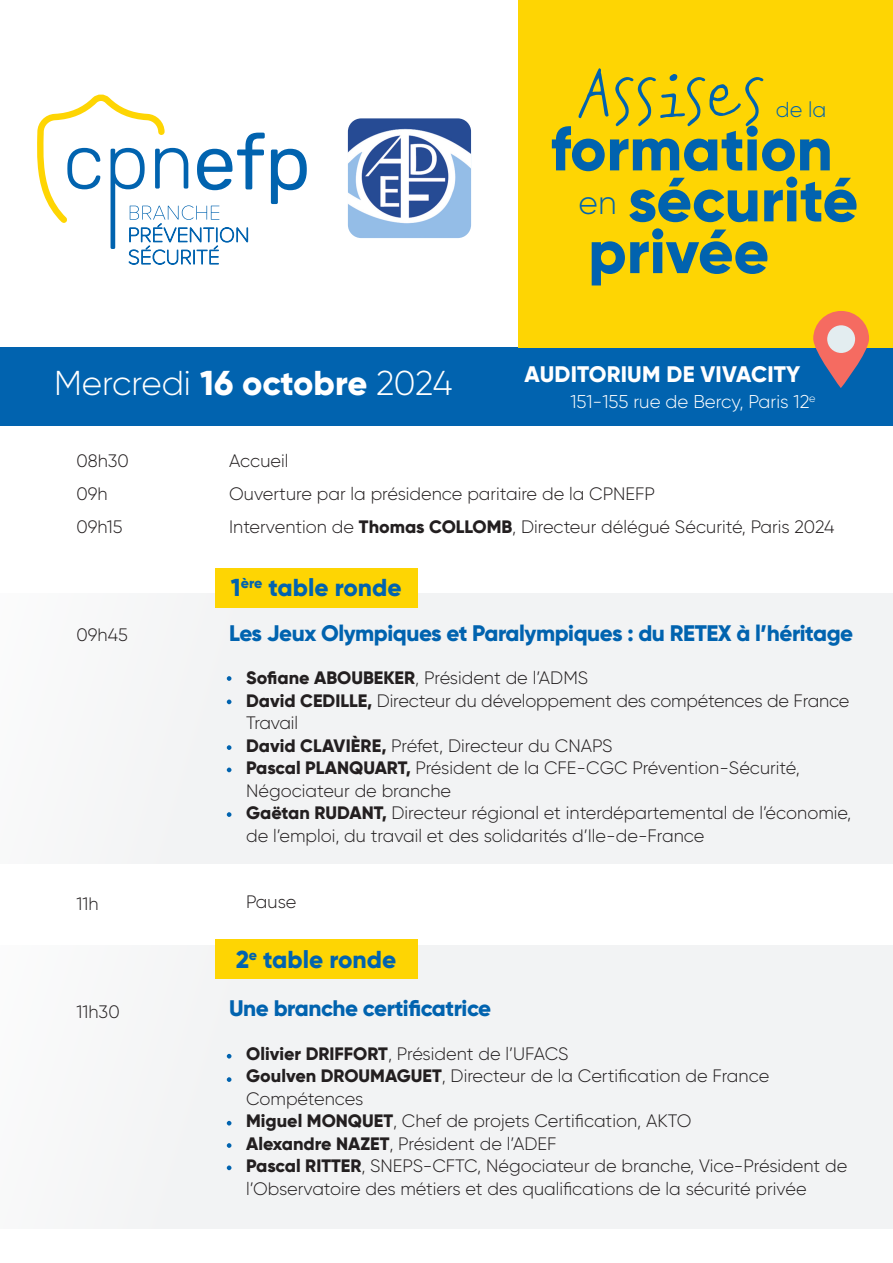
<style>
.page{position:relative;width:893px;height:1263px;background:#fff}
.page>*{position:absolute;margin:0;border:0;box-sizing:border-box;transform-origin:0 0}
.t1{font:73.65px "Good Kitty";color:#0163af}
.t2{font:800 61.8px "Gilroy";color:#0163af}
.t3{font:300 34.5px "Gilroy";letter-spacing:-.005em;color:#fff}
.t4{font:300 33px "Gilroy";color:#0163af}
.t5{font:800 24.45px "Gilroy";color:#0163af}
.t6{font:800 22.5px "Gilroy";letter-spacing:-.02em;color:#0163af}
.t7{font:800 22.5px "Gilroy";letter-spacing:.01em;color:#fff}
.t8{font:300 21.6px "Gilroy";color:#0163af}
.t9{font:300 18.6px "Gilroy";color:#fff}
.t10{font:300 18px/22.5px "Gilroy";color:#231f20}
.s1{font-weight:800}
</style>
<div class="page">
<div style="left:0;top:945px;width:893px;height:283px;background:#f2f3f4"></div>
<div style="left:0;top:348px;width:893px;height:78px;background:#0163af"></div>
<div style="left:519px;top:0;width:374px;height:348px;background:#fed503"></div>
<div style="left:0;top:593px;width:893px;height:271px;background:#f2f3f4"></div>
<svg style="left:227px;top:676px;width:4px;height:5px"></svg>
<svg style="left:227px;top:699px;width:4px;height:5px"></svg>
<svg style="left:227px;top:745px;width:4px;height:5px"></svg>
<svg style="left:227px;top:767px;width:4px;height:5px"></svg>
<svg style="left:227px;top:812px;width:4px;height:5px"></svg>
<div style="left:215px;top:568px;width:202px;height:40px;background:#fed503"></div>
<svg style="left:813px;top:311px;width:56px;height:77px;fill:#f56b61"></svg>
<svg style="left:827px;top:325px;width:28px;height:28px"></svg>
<svg style="left:37px;top:94px;width:270px;height:170px"></svg>
<img style="left:348px;top:118px;width:123px;height:120px">
<div style="left:215px;top:939px;width:202px;height:40px;background:#fed503"></div>
<svg style="left:227px;top:1054px;width:4px;height:4px"></svg>
<svg style="left:227px;top:1077px;width:4px;height:5px"></svg>
<svg style="left:227px;top:1143px;width:4px;height:5px"></svg>
<svg style="left:227px;top:1165px;width:4px;height:5px"></svg>
<svg style="left:227px;top:1121px;width:4px;height:4px"></svg>
<p class="t3" style="left:54px;top:362px;width:400px">Mercredi <span class="s1">16 octobre</span> 2024</p>
<p class="t1" style="left:578px;top:40px;width:191px">ASSISES</p>
<p class="t8" style="left:776px;top:96px;width:52px">de la</p>
<p class="t2" style="left:551px;top:110px;width:284px">formation</p>
<p class="t4" style="left:578px;top:182px;width:40px">en</p>
<p class="t2" style="left:628px;top:161px;width:232px">sécurité</p>
<p class="t2" style="left:588px;top:213px;width:183px">privée</p>
<p class="t7" style="left:525px;top:360px;width:277px">AUDITORIUM DE VIVACITY</p>
<p class="t9" style="left:570px;top:390px;width:247px">151-155 rue de Bercy, Paris 12<sup>e</sup></p>
<p class="t10" style="left:77px;top:450px;width:54px">08h30</p>
<p class="t10" style="left:77px;top:483px;width:33px">09h</p>
<p class="t10" style="left:77px;top:516px;width:48px">09h15</p>
<p class="t10" style="left:229px;top:449px;width:61px">Accueil</p>
<p class="t10" style="left:229px;top:482px;width:427px">Ouverture par la présidence paritaire de la CPNEFP</p>
<p class="t10" style="left:229px;top:515px;width:607px">Intervention de <span class="s1">Thomas COLLOMB</span>, Directeur délégué Sécurité, Paris 2024</p>
<p class="t5" style="left:231px;top:572px;width:172px">1<sup>ère</sup> table ronde</p>
<p class="t10" style="left:77px;top:624px;width:53px">09h45</p>
<p class="t6" style="left:229px;top:619px;width:626px">Les Jeux Olympiques et Paralympiques : du RETEX à l’héritage</p>
<p class="t10" style="left:246px;top:667px;width:343px"><span class="s1">Sofiane ABOUBEKER</span>, Président de l’ADMS</p>
<p class="t10" style="left:246px;top:689px;width:605px"><span class="s1">David CEDILLE,</span> Directeur du développement des compétences de France<br>Travail</p>
<p class="t10" style="left:246px;top:734px;width:368px"><span class="s1">David CLAVIÈRE,</span> Préfet, Directeur du CNAPS</p>
<p class="t10" style="left:246px;top:757px;width:555px"><span class="s1">Pascal PLANQUART,</span> Président de la CFE-CGC Prévention-Sécurité,<br>Négociateur de branche</p>
<p class="t10" style="left:246px;top:802px;width:607px"><span class="s1">Gaëtan RUDANT,</span> Directeur régional et interdépartemental de l’économie, de l’emploi, du travail et des solidarités d’Ile-de-France</p>
<p class="t10" style="left:77px;top:892px;width:24px">11h</p>
<p class="t10" style="left:246px;top:890px;width:52px">Pause</p>
<p class="t5" style="left:236px;top:944px;width:162px">2<sup>e</sup> table ronde</p>
<p class="t10" style="left:77px;top:1000px;width:45px">11h30</p>
<p class="t6" style="left:229px;top:994px;width:264px">Une branche certificatrice</p>
<p class="t10" style="left:246px;top:1042px;width:324px"><span class="s1">Olivier DRIFFORT</span>, Président de l’UFACS</p>
<p class="t10" style="left:246px;top:1064px;width:525px"><span class="s1">Goulven DROUMAGUET</span>, Directeur de la Certification de France<br>Compétences</p>
<p class="t10" style="left:246px;top:1109px;width:447px"><span class="s1">Miguel MONQUET</span>, Chef de projets Certification, AKTO</p>
<p class="t10" style="left:246px;top:1132px;width:312px"><span class="s1">Alexandre NAZET</span>, Président de l’ADEF</p>
<p class="t10" style="left:246px;top:1154px;width:603px"><span class="s1">Pascal RITTER</span>, SNEPS-CFTC, Négociateur de branche, Vice-Président de l’Observatoire des métiers et des qualifications de la sécurité privée</p>
</div>
